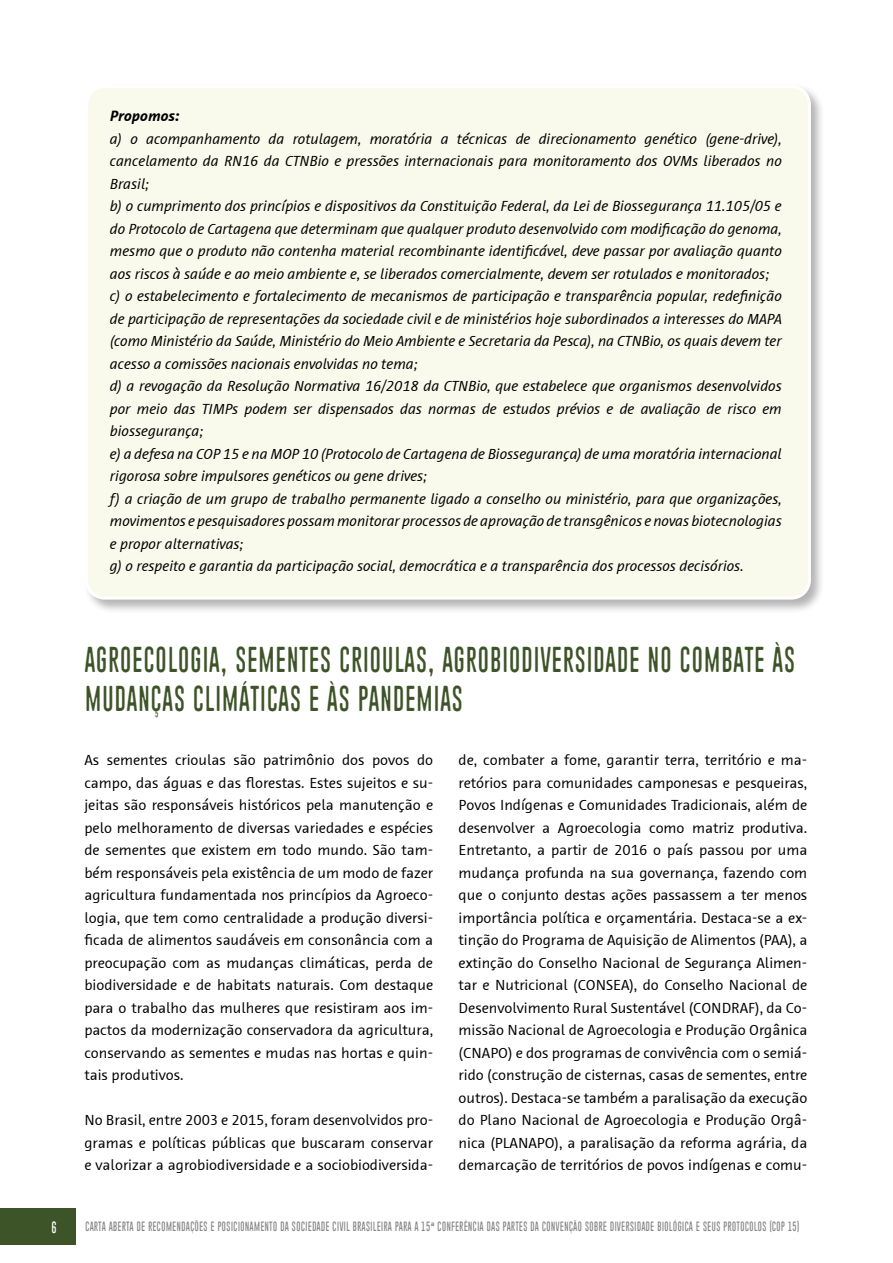
<style>
.page{position:relative;width:893px;height:1263px;background:#fff}
.page>*{position:absolute;margin:0;border:0;box-sizing:border-box;transform-origin:0 0}
.t1{font:36px/39px "Piparivahtiperhonen";color:#3d5328}
.t2{font:16.5px "Piparivahtiperhonen";color:#fff}
.t3{font:15px/22.5px "Schering Sans";color:#000;text-align:justify}
.t4{font:italic 15px/22.5px "Schering Sans";color:#000}
.t5{font:italic 700 15px "Schering Sans";color:#000}
.t6{font:13.5px "Piparivahtiperhonen";color:#878787}
.s1{font-family:"Bahnschrift";font-size:12px}
</style>
<div class="page">
<div style="left:0;top:1208px;width:76px;height:37px;background:#3d5328"></div>
<div style="left:83px;top:83px;width:742px;height:531px;background:#000;opacity:.3"></div>
<div style="left:87px;top:87px;width:722px;height:511px;background:#f9faeb;border-radius:18px"></div>
<div style="left:85px;top:85px;width:726px;height:515px;border:3px solid #fff;border-radius:18px"></div>
<p class="t5" style="left:110px;top:106px;width:71px">Propomos:</p>
<p class="t4" style="left:110px;top:127px;width:673px">a) o acompanhamento da rotulagem, moratória a técnicas de direcionamento genético (gene-drive), cancelamento da RN16 da CTNBio e pressões internacionais para monitoramento dos OVMs liberados no Brasil;<br>b) o cumprimento dos princípios e dispositivos da Constituição Federal, da Lei de Biossegurança 11.105/05 e do Protocolo de Cartagena que determinam que qualquer produto desenvolvido com modificação do genoma, mesmo que o produto não contenha material recombinante identificável, deve passar por avaliação quanto aos riscos à saúde e ao meio ambiente e, se liberados comercialmente, devem ser rotulados e monitorados; c) o estabelecimento e fortalecimento de mecanismos de participação e transparência popular, redefinição de participação de representações da sociedade civil e de ministérios hoje subordinados a interesses do MAPA (como Ministério da Saúde, Ministério do Meio Ambiente e Secretaria da Pesca), na CTNBio, os quais devem ter acesso a comissões nacionais envolvidas no tema;<br>d) a revogação da Resolução Normativa 16/2018 da CTNBio, que estabelece que organismos desenvolvidos por meio das TIMPs podem ser dispensados das normas de estudos prévios e de avaliação de risco em biossegurança;<br>e) a defesa na COP 15 e na MOP 10 (Protocolo de Cartagena de Biossegurança) de uma moratória internacional rigorosa sobre impulsores genéticos ou gene drives;<br>f) a criação de um grupo de trabalho permanente ligado a conselho ou ministério, para que organizações, movimentos e pesquisadores possam monitorar processos de aprovação de transgênicos e novas biotecnologias e propor alternativas;<br>g) o respeito e garantia da participação social, democrática e a transparência dos processos decisórios.</p>
<h1 class="t1" style="left:84px;top:640px;width:712px">AGROECOLOGIA, SEMENTES CRIOULAS, AGROBIODIVERSIDADE NO COMBATE ÀS<br>MUDANÇAS CLIMÁTICAS E ÀS PANDEMIAS</h1>
<p class="t3" style="left:84px;top:749px;width:350px">As sementes crioulas são patrimônio dos povos do campo, das águas e das florestas. Estes sujeitos e su&shy;jeitas são responsáveis históricos pela manutenção e pelo melhoramento de diversas variedades e espécies de sementes que existem em todo mundo. São tam&shy;bém responsáveis pela existência de um modo de fazer agricultura fundamentada nos princípios da Agroeco&shy;logia, que tem como centralidade a produção diversi&shy;ficada de alimentos saudáveis em consonância com a preocupação com as mudanças climáticas, perda de biodiversidade e de habitats naturais. Com destaque para o trabalho das mulheres que resistiram aos im&shy;pactos da modernização conservadora da agricultura, conservando as sementes e mudas nas hortas e quin&shy;tais produtivos.</p>
<p class="t3" style="left:84px;top:1109px;width:350px">No Brasil, entre 2003 e 2015, foram desenvolvidos pro&shy;gramas e políticas públicas que buscaram conservar e valorizar a agrobiodiversidade e a sociobiodiversida-</p>
<p class="t3" style="left:459px;top:749px;width:350px">de, combater a fome, garantir terra, território e ma&shy;retórios para comunidades camponesas e pesqueiras, Povos Indígenas e Comunidades Tradicionais, além de desenvolver a Agroecologia como matriz produtiva.<br>Entretanto, a partir de 2016 o país passou por uma mudança profunda na sua governança, fazendo com que o conjunto destas ações passassem a ter menos importância política e orçamentária. Destaca-se a ex&shy;tinção do Programa de Aquisição de Alimentos (PAA), a extinção do Conselho Nacional de Segurança Alimen&shy;tar e Nutricional (CONSEA), do Conselho Nacional de Desenvolvimento Rural Sustentável (CONDRAF), da Co&shy;missão Nacional de Agroecologia e Produção Orgânica (CNAPO) e dos programas de convivência com o semiá&shy;rido (construção de cisternas, casas de sementes, entre outros). Destaca-se também a paralisação da execução do Plano Nacional de Agroecologia e Produção Orgâ&shy;nica (PLANAPO), a paralisação da reforma agrária, da demarcação de territórios de povos indígenas e comu-</p>
<p class="t2" style="left:51px;top:1219px;width:7px">6</p>
<p class="t6" style="left:85px;top:1220px;width:715px">CARTA ABERTA DE RECOMENDAÇÕES E POSICIONAMENTO DA SOCIEDADE CIVIL BRASILEIRA PARA A 15<span class="s1">ª</span> CONFERÊNCIA DAS PARTES DA CONVENÇÃO SOBRE DIVERSIDADE BIOLÓGICA E SEUS PROTOCOLOS (COP 15)</p>
</div>
